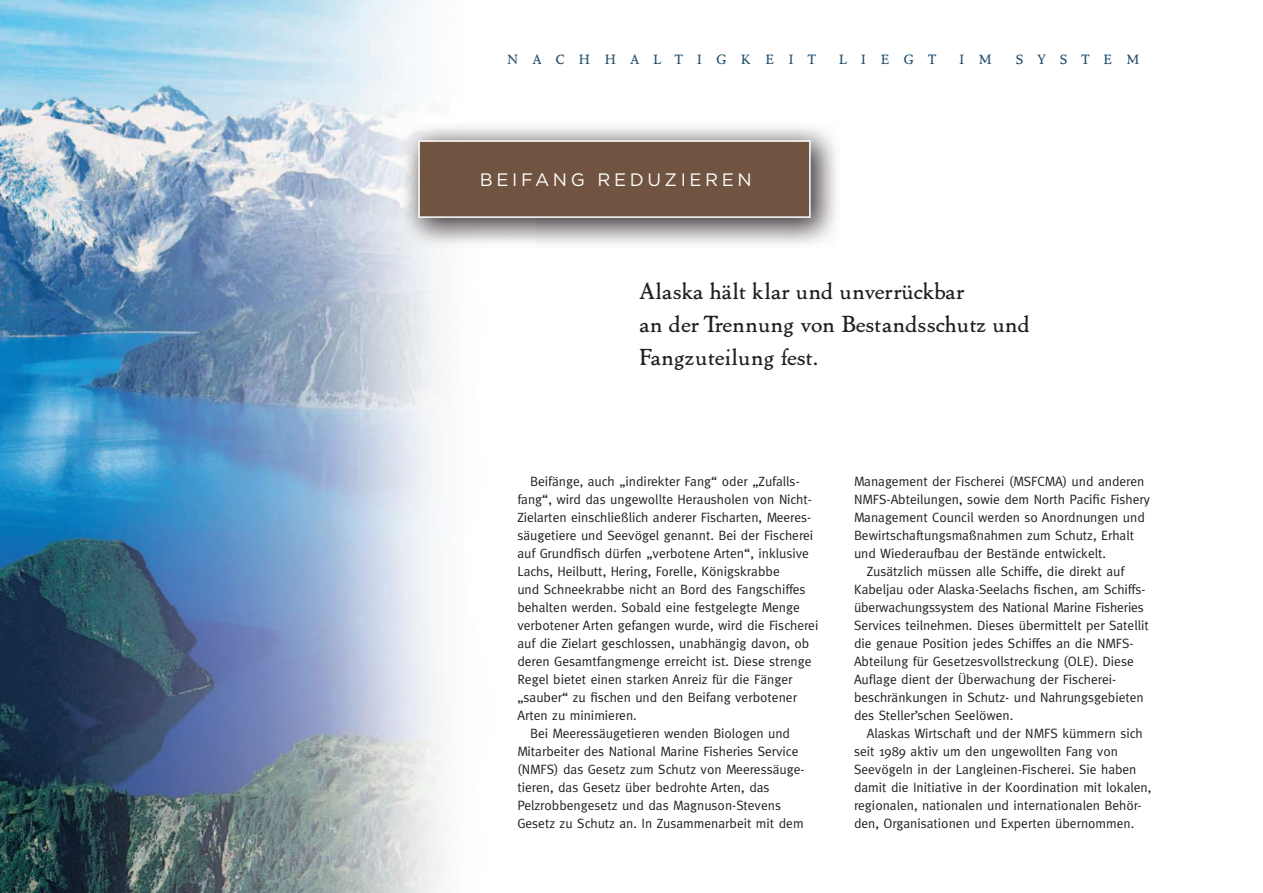
<style>
.page{position:relative;width:1263px;height:893px;background:#fff}
.page>*{position:absolute;margin:0;border:0;box-sizing:border-box;transform-origin:0 0}
.t1{font:23.25px/33px "Marco Polo";letter-spacing:.03em;color:#231f20}
.t2{font:18px "Gotham";letter-spacing:.2em;color:#fff}
.t3{font:13.5px "Meta";color:#231f20}
.t4{font:13.5px "Marco Polo SC";color:#214f70}
</style>
<div class="page">
<img style="left:0;top:0;width:429px;height:893px">
<img style="left:401px;top:123px;width:435px;height:125px">
<div style="left:418px;top:140px;width:393px;height:78px;background:#705340;border:2px solid #fff"></div>
<p class="t4" style="left:507px;top:50px;width:309px">N A C H H A L T I G K E I T</p>
<p class="t4" style="left:839px;top:50px;width:98px">L I E G T</p>
<p class="t4" style="left:959px;top:50px;width:33px">I M</p>
<p class="t4" style="left:1016px;top:50px;width:125px">S Y S T E M</p>
<h2 class="t2" style="left:480px;top:169px;width:273px">BEIFANG REDUZIEREN</h2>
<h1 class="t1" style="left:639px;top:274px;width:391px">Alaska hält klar und unverrückbar<br>an der Trennung von Bestandsschutz und<br>Fangzuteilung fest.</h1>
<p class="t3" style="left:530px;top:474px;width:271px">Beifänge, auch „indirekter Fang“ oder „Zufalls-</p>
<p class="t3" style="left:517px;top:492px;width:296px">fang“, wird das ungewollte Herausholen von Nicht-</p>
<p class="t3" style="left:517px;top:510px;width:295px">Zielarten einschließlich anderer Fischarten, Meeres-</p>
<p class="t3" style="left:517px;top:527px;width:297px">säugetiere und Seevögel genannt. Bei der Fischerei</p>
<p class="t3" style="left:517px;top:545px;width:293px">auf Grundfisch dürfen „verbotene Arten“, inklusive</p>
<p class="t3" style="left:517px;top:563px;width:264px">Lachs, Heilbutt, Hering, Forelle, Königskrabbe</p>
<p class="t3" style="left:517px;top:581px;width:290px">und Schneekrabbe nicht an Bord des Fangschiffes</p>
<p class="t3" style="left:517px;top:599px;width:284px">behalten werden. Sobald eine festgelegte Menge</p>
<p class="t3" style="left:517px;top:617px;width:302px">verbotener Arten gefangen wurde, wird die Fischerei</p>
<p class="t3" style="left:517px;top:635px;width:293px">auf die Zielart geschlossen, unabhängig davon, ob</p>
<p class="t3" style="left:517px;top:653px;width:296px">deren Gesamtfangmenge erreicht ist. Diese strenge</p>
<p class="t3" style="left:517px;top:671px;width:277px">Regel bietet einen starken Anreiz für die Fänger</p>
<p class="t3" style="left:517px;top:689px;width:281px">„sauber“ zu fischen und den Beifang verbotener</p>
<p class="t3" style="left:517px;top:707px;width:121px">Arten zu minimieren.</p>
<p class="t3" style="left:530px;top:725px;width:261px">Bei Meeressäugetieren wenden Biologen und</p>
<p class="t3" style="left:517px;top:743px;width:283px">Mitarbeiter des National Marine Fisheries Service</p>
<p class="t3" style="left:517px;top:761px;width:289px">(NMFS) das Gesetz zum Schutz von Meeressäuge-</p>
<p class="t3" style="left:517px;top:779px;width:254px">tieren, das Gesetz über bedrohte Arten, das</p>
<p class="t3" style="left:517px;top:797px;width:265px">Pelz robben gesetz und das Magnuson-Stevens</p>
<p class="t3" style="left:517px;top:815px;width:288px">Gesetz zu Schutz an. In Zusammenarbeit mit dem</p>
<p class="t3" style="left:854px;top:473px;width:292px">Management der Fischerei (MSFCMA) und anderen</p>
<p class="t3" style="left:854px;top:491px;width:298px">NMFS-Abteilungen, sowie dem North Pacific Fishery</p>
<p class="t3" style="left:854px;top:509px;width:292px">Management Council werden so Anordnungen und</p>
<p class="t3" style="left:854px;top:527px;width:282px">Bewirtschaftungsmaßnahmen zum Schutz, Erhalt</p>
<p class="t3" style="left:854px;top:545px;width:254px">und Wiederaufbau der Bestände entwickelt.</p>
<p class="t3" style="left:867px;top:563px;width:259px">Zusätzlich müssen alle Schiffe, die direkt auf</p>
<p class="t3" style="left:854px;top:581px;width:293px">Kabeljau oder Alaska-Seelachs fischen, am Schiffs-</p>
<p class="t3" style="left:854px;top:599px;width:291px">überwachungssystem des National Marine Fisheries</p>
<p class="t3" style="left:854px;top:617px;width:296px">Services teilnehmen. Dieses übermittelt per Satellit</p>
<p class="t3" style="left:854px;top:635px;width:281px">die genaue Position jedes Schiffes an die NMFS-</p>
<p class="t3" style="left:854px;top:653px;width:281px">Abteilung für Gesetzesvollstreckung (OLE). Diese</p>
<p class="t3" style="left:854px;top:671px;width:264px">Auflage dient der Überwachung der Fischerei-</p>
<p class="t3" style="left:854px;top:689px;width:291px">beschränkungen in Schutz- und Nahrungsgebieten</p>
<p class="t3" style="left:854px;top:707px;width:161px">des Steller’schen Seelöwen.</p>
<p class="t3" style="left:867px;top:725px;width:277px">Alaskas Wirtschaft und der NMFS kümmern sich</p>
<p class="t3" style="left:854px;top:743px;width:265px">seit 1989 aktiv um den ungewollten Fang von</p>
<p class="t3" style="left:854px;top:761px;width:284px">Seevögeln in der Langleinen-Fischerei. Sie haben</p>
<p class="t3" style="left:854px;top:779px;width:299px">damit die Initiative in der Koordination mit lokalen,</p>
<p class="t3" style="left:854px;top:797px;width:289px">regionalen, nationalen und internationalen Behör-</p>
<p class="t3" style="left:854px;top:815px;width:282px">den, Organisationen und Experten übernommen.</p>
</div>
